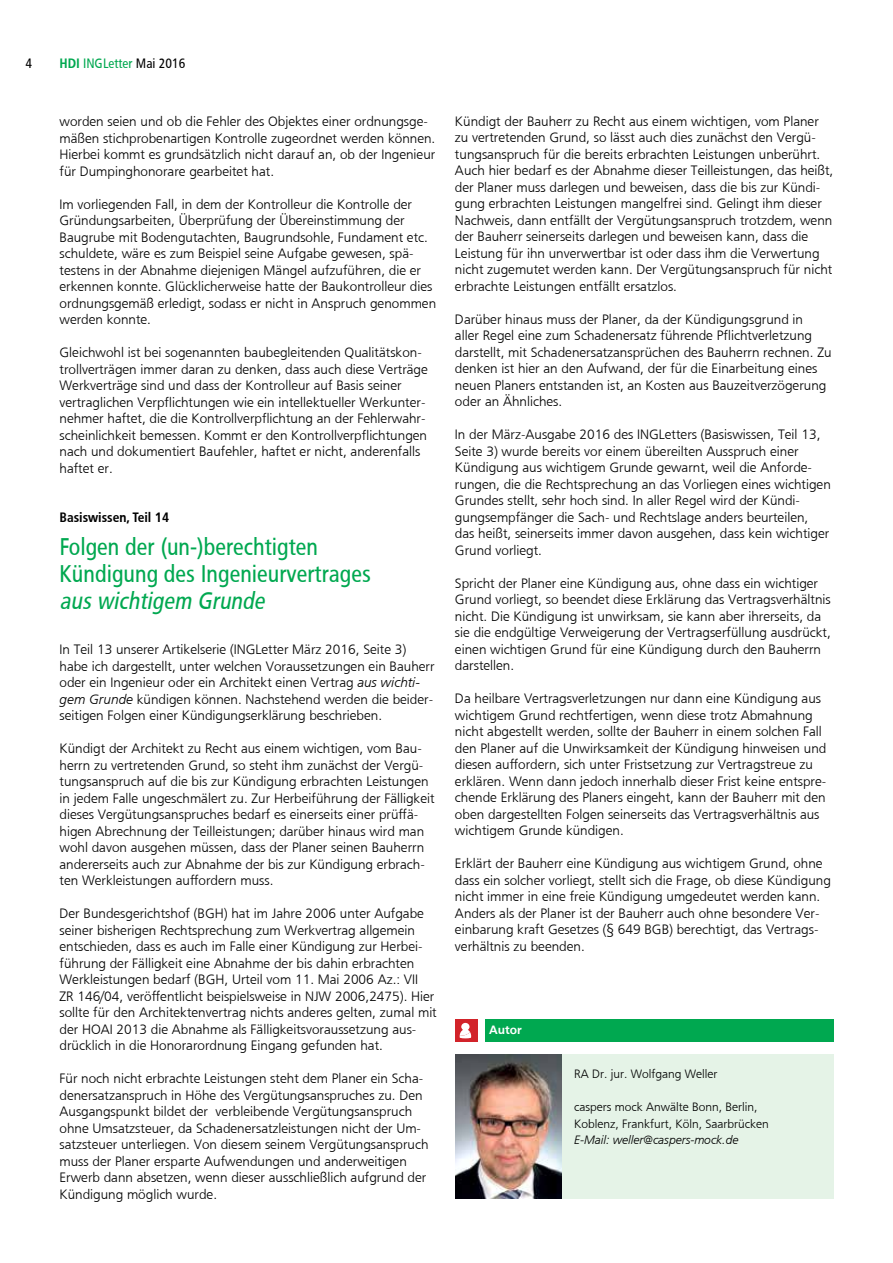
<style>
.page{position:relative;width:893px;height:1263px;background:#fff}
.page>*{position:absolute;margin:0;border:0;box-sizing:border-box;transform-origin:0 0}
.t1{font:24px/27px "HDI Gerling Sans Cond Regular";color:#00a850}
.t2{font:italic 24px "HDI Gerling Sans Cond Regular";color:#00a850}
.t3{font:13.5px/16.5px "HDI Gerling Sans Light";color:#000}
.t4{font:13.5px "HDI Gerling Sans Cond Regular";color:#00a850}
.t5{font:13.5px "HDI Gerling Sans Cond Bold";color:#000}
.t6{font:13.5px "HDI Gerling Sans Cond Regular";color:#000}
.t7{font:12px/16.5px "HDI Gerling Sans Light";color:#000}
.t8{font:12px "HDI Gerling Sans Light Italic";color:#000}
.t9{font:12px "HDI Gerling Sans Bold";color:#fff}
.s1{font-family:"HDI Gerling Sans Cond Bold"}
.s2{color:#000}
.s3{font-family:"HDI Gerling Sans Light Italic"}
</style>
<div class="page">
<div style="left:561px;top:1055px;width:272px;height:144px;background:#e5f3e7"></div>
<img style="left:455px;top:1055px;width:106px;height:144px">
<div style="left:455px;top:1019px;width:23px;height:22px;background:#d2232a"></div>
<svg style="left:460px;top:1023px;width:11px;height:15px"></svg>
<div style="left:485px;top:1019px;width:348px;height:22px;background:#00a850"></div>
<p class="t6" style="left:26px;top:55px;width:8px">4</p>
<p class="t4" style="left:60px;top:56px;width:127px"><span class="s1">HDI</span> INGLetter <span class="s2">Mai 2016</span></p>
<p class="t3" style="left:60px;top:113px;width:377px">worden seien und ob die Fehler des Objektes einer ordnungsge&shy;mäßen stichprobenartigen Kontrolle zugeordnet werden können.<br>Hierbei kommt es grundsätzlich nicht darauf an, ob der Ingenieur für Dumpinghonorare gearbeitet hat.</p>
<p class="t3" style="left:60px;top:196px;width:378px">Im vorliegenden Fall, in dem der Kontrolleur die Kontrolle der Gründungsarbeiten, Überprüfung der Übereinstimmung der Baugrube mit Bodengutachten, Baugrundsohle, Fundament etc. schuldete, wäre es zum Beispiel seine Aufgabe gewesen, spä&shy;testens in der Abnahme diejenigen Mängel aufzuführen, die er erkennen konnte. Glücklicherweise hatte der Baukontrolleur dies ordnungsgemäß erledigt, sodass er nicht in Anspruch genommen werden konnte.</p>
<p class="t3" style="left:60px;top:344px;width:370px">Gleichwohl ist bei sogenannten baubegleitenden Qualitätskon&shy;trollverträgen immer daran zu denken, dass auch diese Verträge Werkverträge sind und dass der Kontrolleur auf Basis seiner vertraglichen Verpflichtungen wie ein intellektueller Werkunter&shy;nehmer haftet, die die Kontrollverpflichtung an der Fehlerwahr&shy;scheinlichkeit bemessen. Kommt er den Kontrollverpflichtungen nach und dokumentiert Baufehler, haftet er nicht, anderenfalls haftet er.</p>
<p class="t5" style="left:60px;top:509px;width:111px">Basiswissen, Teil 14</p>
<h1 class="t1" style="left:60px;top:534px;width:313px">Folgen der (un-)berechtigten<br>Kündigung des Ingenieurvertrages</h1>
<h1 class="t2" style="left:60px;top:587px;width:211px">auswichtigem Grunde</h1>
<p class="t3" style="left:60px;top:641px;width:377px">In Teil 13 unserer Artikelserie (INGLetter März 2016, Seite 3) habe ich dargestellt, unter welchen Voraussetzungen ein Bauherr oder ein Ingenieur oder ein Architekt einen Vertrag <span class="s3">aus wichti&shy;gem Grunde</span> kündigen können. Nachstehend werden die beider&shy;seitigen Folgen einer Kündigungserklärung beschrieben.</p>
<p class="t3" style="left:60px;top:740px;width:377px">Kündigt der Architekt zu Recht aus einem wichtigen, vom Bau&shy;herrn zu vertretenden Grund, so steht ihm zunächst der Vergü&shy;tungsanspruch auf die bis zur Kündigung erbrachten Leistungen in jedem Falle ungeschmälert zu. Zur Herbeiführung der Fälligkeit dieses Vergütungsanspruches bedarf es einerseits einer prüffä&shy;higen Abrechnung der Teilleistungen; darüber hinaus wird man wohl davon ausgehen müssen, dass der Planer seinen Bauherrn andererseits auch zur Abnahme der bis zur Kündigung erbrach&shy;ten Werkleistungen auffordern muss.</p>
<p class="t3" style="left:60px;top:905px;width:379px">Der Bundesgerichtshof (BGH) hat im Jahre 2006 unter Aufgabe seiner bisherigen Rechtsprechung zum Werkvertrag allgemein entschieden, dass es auch im Falle einer Kündigung zur Herbei&shy;führung der Fälligkeit eine Abnahme der bis dahin erbrachten Werkleistungen bedarf (BGH, Urteil vom 11. Mai 2006 Az.: VII<br>ZR 146/04, veröffentlicht beispielsweise in NJW 2006,2475). Hier sollte für den Architektenvertrag nichts anderes gelten, zumal mit der HOAI 2013 die Abnahme als Fälligkeitsvoraussetzung aus&shy;drücklich in die Honorarordnung Eingang gefunden hat.</p>
<p class="t3" style="left:60px;top:1070px;width:371px">Für noch nicht erbrachte Leistungen steht dem Planer ein Scha&shy;denersatzanspruch in Höhe des Vergütungsanspruches zu. Den Ausgangspunkt bildet der verbleibende Vergütungsanspruch ohne Umsatzsteuer, da Schadenersatzleistungen nicht der Um&shy;satzsteuer unterliegen. Von diesem seinem Vergütungsanspruch muss der Planer ersparte Aufwendungen und anderweitigen Erwerb dann absetzen, wenn dieser ausschließlich aufgrund der Kündigung möglich wurde.</p>
<p class="t3" style="left:455px;top:113px;width:380px">Kündigt der Bauherr zu Recht aus einem wichtigen, vom Planer zu vertretenden Grund, so lässt auch dies zunächst den Vergü&shy;tungsanspruch für die bereits erbrachten Leistungen unberührt.<br>Auch hier bedarf es der Abnahme dieser Teilleistungen, das heißt, der Planer muss darlegen und beweisen, dass die bis zur Kündi&shy;gung erbrachten Leistungen mangelfrei sind. Gelingt ihm dieser Nachweis, dann entfällt der Vergütungsanspruch trotzdem, wenn der Bauherr seinerseits darlegen und beweisen kann, dass die Leistung für ihn unverwertbar ist oder dass ihm die Verwertung nicht zugemutet werden kann. Der Vergütungsanspruch für nicht erbrachte Leistungen entfällt ersatzlos.</p>
<p class="t3" style="left:455px;top:311px;width:378px">Darüber hinaus muss der Planer, da der Kündigungsgrund in<br>aller Regel eine zum Schadenersatz führende Pflichtverletzung darstellt, mit Schadenersatzansprüchen des Bauherrn rechnen. Zu denken ist hier an den Aufwand, der für die Einarbeitung eines neuen Planers entstanden ist, an Kosten aus Bauzeitverzögerung oder an Ähnliches.</p>
<p class="t3" style="left:455px;top:427px;width:377px">In der März-Ausgabe 2016 des INGLetters (Basiswissen, Teil 13, Seite 3) wurde bereits vor einem übereilten Ausspruch einer Kündigung aus wichtigem Grunde gewarnt, weil die Anforde&shy;rungen, die die Rechtsprechung an das Vorliegen eines wichtigen Grundes stellt, sehr hoch sind. In aller Regel wird der Kündi&shy;gungsempfänger die Sach- und Rechtslage anders beurteilen, das heißt, seinerseits immer davon ausgehen, dass kein wichtiger Grund vorliegt.</p>
<p class="t3" style="left:455px;top:575px;width:377px">Spricht der Planer eine Kündigung aus, ohne dass ein wichtiger Grund vorliegt, so beendet diese Erklärung das Vertragsverhältnis nicht. Die Kündigung ist unwirksam, sie kann aber ihrerseits, da sie die endgültige Verweigerung der Vertragserfüllung ausdrückt, einen wichtigen Grund für eine Kündigung durch den Bauherrn darstellen.</p>
<p class="t3" style="left:455px;top:691px;width:373px">Da heilbare Vertragsverletzungen nur dann eine Kündigung aus wichtigem Grund rechtfertigen, wenn diese trotz Abmahnung nicht abgestellt werden, sollte der Bauherr in einem solchen Fall den Planer auf die Unwirksamkeit der Kündigung hinweisen und diesen auffordern, sich unter Fristsetzung zur Vertragstreue zu erklären. Wenn dann jedoch innerhalb dieser Frist keine entspre&shy;chende Erklärung des Planers eingeht, kann der Bauherr mit den oben dargestellten Folgen seinerseits das Vertragsverhältnis aus wichtigem Grunde kündigen.</p>
<p class="t3" style="left:455px;top:855px;width:377px">Erklärt der Bauherr eine Kündigung aus wichtigem Grund, ohne dass ein solcher vorliegt, stellt sich die Frage, ob diese Kündigung nicht immer in eine freie Kündigung umgedeutet werden kann.<br>Anders als der Planer ist der Bauherr auch ohne besondere Ver&shy;einbarung kraft Gesetzes (§ 649 BGB) berechtigt, das Vertrags&shy;verhältnis zu beenden.</p>
<p class="t9" style="left:489px;top:1023px;width:34px">Autor</p>
<p class="t7" style="left:574px;top:1066px;width:145px">RA Dr. jur. Wolfgang Weller</p>
<p class="t7" style="left:574px;top:1099px;width:196px">caspers mock Anwälte Bonn, Berlin,<br>Koblenz, Frankfurt, Köln, Saarbrücken</p>
<p class="t8" style="left:574px;top:1133px;width:166px">E-Mail: weller@caspers-mock.de</p>
</div>
